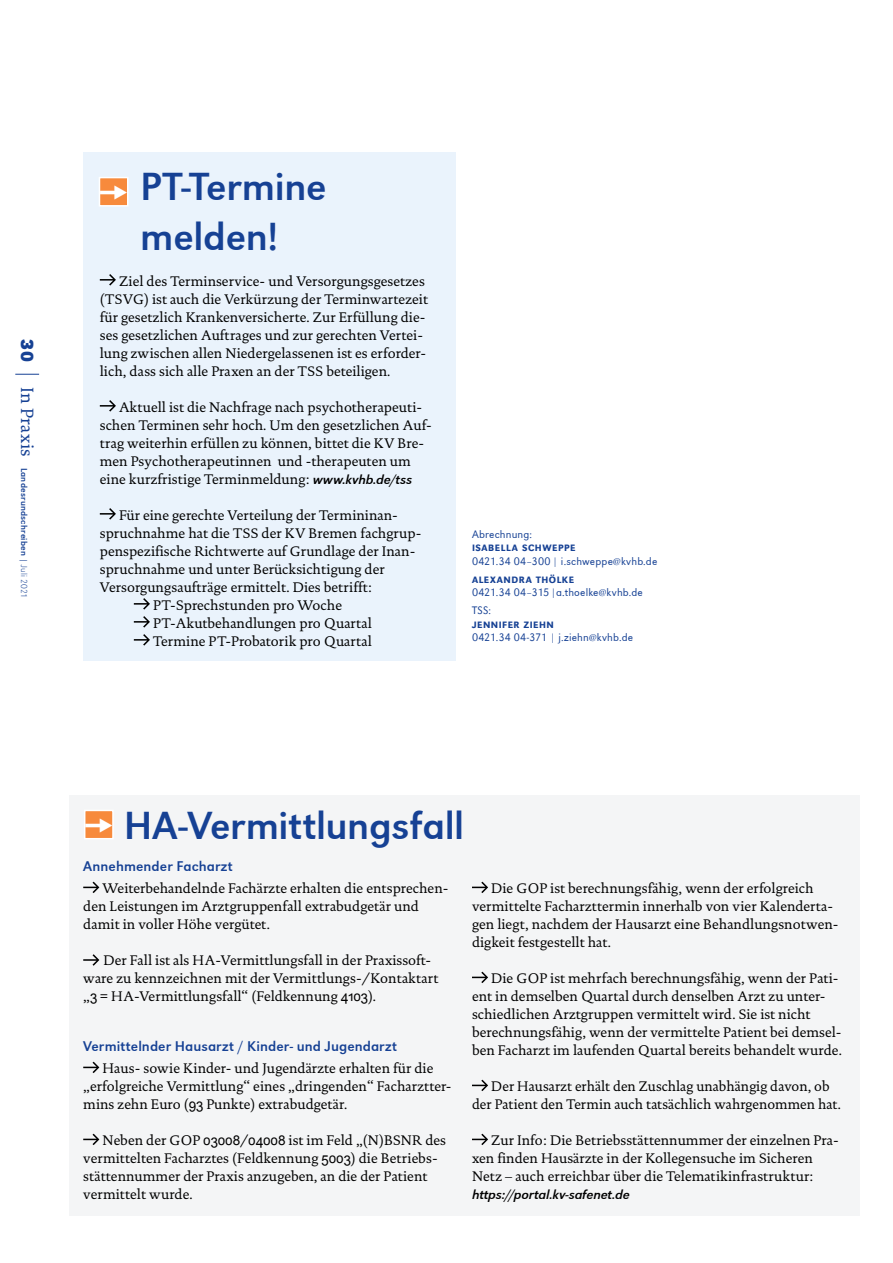
<style>
.page{position:relative;width:893px;height:1263px;background:#fff}
.page>*{position:absolute;margin:0;border:0;box-sizing:border-box;transform-origin:0 0}
.t1{font:40.5px/49.5px "URW Grotesk";letter-spacing:-.01em;color:#164194}
.t2{font:700 18px "URW Grotesk";color:#164194}
.t3{font:14.55px "URW Grotesk";letter-spacing:.005em;color:#164194}
.t4{font:14.1px/18px "DTL Documenta TOT";color:#000}
.t5{font:italic 13.65px "URW Grotesk";letter-spacing:-.01em;color:#000}
.t6{font:300 11.25px/18px "URW Grotesk";letter-spacing:.015em;color:#164194}
.t7{font:500 9.6px "URW Grotesk";letter-spacing:.055em;color:#164194}
.t8{font:9px "URW Grotesk";letter-spacing:.025em;color:#164194}
.s1{font-family:"DTL Documenta TOT";font-size:18px}
.s2{font-weight:300;font-stretch:expanded}
.s3{font-family:"URW Grotesk";font-style:italic;font-size:13.65px}
.s4{font-family:"Arial";font-size:13.5px}
</style>
<div class="page">
<div style="left:69px;top:795px;width:791px;height:421px;background:#f4f5f6"></div>
<div style="left:83px;top:153px;width:372px;height:508px;background:#eaf3fc"></div>
<svg style="left:15px;top:374px;width:24px;height:1px"></svg>
<svg style="left:83px;top:882px;width:16px;height:11px"></svg>
<svg style="left:83px;top:954px;width:16px;height:12px"></svg>
<svg style="left:83px;top:1062px;width:16px;height:11px"></svg>
<svg style="left:83px;top:1134px;width:16px;height:11px"></svg>
<svg style="left:472px;top:882px;width:16px;height:11px"></svg>
<svg style="left:472px;top:972px;width:16px;height:11px"></svg>
<svg style="left:472px;top:1080px;width:16px;height:11px"></svg>
<svg style="left:472px;top:1134px;width:16px;height:11px"></svg>
<div style="left:84px;top:810px;width:30px;height:29px;background:#f78a3c;border:2px solid #fff"></div>
<svg style="left:100px;top:274px;width:16px;height:12px"></svg>
<svg style="left:100px;top:400px;width:16px;height:12px"></svg>
<svg style="left:100px;top:508px;width:16px;height:12px"></svg>
<svg style="left:134px;top:598px;width:16px;height:12px"></svg>
<svg style="left:134px;top:616px;width:16px;height:12px"></svg>
<svg style="left:134px;top:634px;width:16px;height:12px"></svg>
<div style="left:99px;top:177px;width:29px;height:30px;background:#f78a3c;border:2px solid #fff"></div>
<svg style="left:85px;top:817px;width:27px;height:15px"></svg>
<svg style="left:100px;top:185px;width:27px;height:14px"></svg>
<p class="t2" style="left:38px;top:339px;width:24px;rotate:90deg">30</p>
<p class="t8" style="left:29px;top:387px;width:212px;rotate:90deg"><span class="s1">In Praxis</span> Landesrundschreiben | <span class="s2">Juli 2021</span></p>
<h1 class="t1" style="left:140px;top:162px;width:188px">PT-Termine melden!</h1>
<p class="t4" style="left:100px;top:272px;width:330px;text-indent:19px">Ziel des Terminservice- und Versorgungsgesetzes (TSVG) ist auch die Verkürzung der Terminwartezeit für gesetzlich Krankenversicherte. Zur Erfüllung die&shy;ses gesetzlichen Auftrages und zur gerechten Vertei&shy;lung zwischen allen Niedergelassenen ist es erforder&shy;lich, dass sich alle Praxen an der TSS beteiligen.</p>
<p class="t4" style="left:100px;top:398px;width:334px;text-indent:19px">Aktuell ist die Nachfrage nach psychotherapeuti&shy;schen Terminen sehr hoch. Um den gesetzlichen Auf&shy;trag weiterhin erfüllen zu können, bittet die KV Bre&shy;men Psychotherapeutinnen und -therapeuten um eine kurzfristige Terminmeldung: <span class="s3">www.kvhb.de/tss</span></p>
<p class="t4" style="left:119px;top:506px;width:280px">Für eine gerechte Verteilung der Termininan-</p>
<p class="t4" style="left:100px;top:524px;width:323px">spruchnahme hat die TSS der KV Bremen fachgrup-</p>
<p class="t4" style="left:100px;top:542px;width:317px">penspezifische Richtwerte auf Grundlage der Inan-</p>
<p class="t4" style="left:100px;top:560px;width:286px">spruchnahme und unter Berücksichtigung der</p>
<p class="t4" style="left:100px;top:578px;width:274px">Versorgungsaufträge ermittelt. Dies betrifft:</p>
<p class="t4" style="left:153px;top:596px;width:190px">PT-Sprechstunden pro Woche</p>
<p class="t4" style="left:153px;top:614px;width:220px">PT-Akutbehandlungen pro Quartal</p>
<p class="t4" style="left:153px;top:632px;width:220px">Termine PT-Probatorik pro Quartal</p>
<p class="t6" style="left:472px;top:525px;width:62px">Abrechnung:</p>
<p class="t7" style="left:472px;top:542px;width:105px">ISABELLA SCHWEPPE</p>
<p class="t6" style="left:472px;top:552px;width:187px">0421.34 04–300| i.schweppe@kvhb.de</p>
<p class="t7" style="left:472px;top:574px;width:104px">ALEXANDRA THÖLKE</p>
<p class="t6" style="left:472px;top:583px;width:172px">0421.34 04–315|a.thoelke@kvhb.de<br>TSS:</p>
<p class="t7" style="left:472px;top:619px;width:83px">JENNIFER ZIEHN</p>
<p class="t6" style="left:472px;top:628px;width:163px">0421.34 04-371 | j.ziehn@kvhb.de</p>
<h1 class="t1" style="left:124px;top:801px;width:342px">HA-Vermittlungsfall</h1>
<p class="t3" style="left:83px;top:857px;width:151px">Annehmender Facharzt</p>
<p class="t4" style="left:83px;top:879px;width:367px;text-indent:19px">Weiterbehandelnde Fachärzte erhalten die entsprechen&shy;den Leistungen im Arztgruppenfall extrabudgetär und damit in voller Höhe vergütet.</p>
<p class="t4" style="left:83px;top:951px;width:357px;text-indent:20px">Der Fall ist als HA-Vermittlungsfall in der Praxissoft&shy;ware zu kennzeichnen mit der Vermittlungs-/Kontaktart „<span class="s4">3</span> = HA-Vermittlungsfall“ (Feldkennung <span class="s4">4103</span>).</p>
<p class="t3" style="left:83px;top:1037px;width:315px">Vermittelnder Hausarzt / Kinder- und Jugendarzt</p>
<p class="t4" style="left:83px;top:1059px;width:370px;text-indent:19px">Haus- sowie Kinder- und Jugendärzte erhalten für die „erfolgreiche Vermittlung“ eines „dringenden“ Facharztter&shy;mins zehn Euro (<span class="s4">93</span> Punkte) extrabudgetär.</p>
<p class="t4" style="left:83px;top:1131px;width:364px;text-indent:19px">Neben der GOP <span class="s4">03008</span>/<span class="s4">04008</span> ist im Feld „(N)BSNR des vermittelten Facharztes (Feldkennung <span class="s4">5003</span>) die Betriebs&shy;stättennummer der Praxis anzugeben, an die der Patient vermittelt wurde.</p>
<p class="t4" style="left:472px;top:879px;width:368px;text-indent:19px">Die GOP ist berechnungsfähig, wenn der erfolgreich vermittelte Facharzttermin innerhalb von vier Kalenderta&shy;gen liegt, nachdem der Hausarzt eine Behandlungsnotwen&shy;digkeit festgestellt hat.</p>
<p class="t4" style="left:472px;top:969px;width:371px;text-indent:19px">Die GOP ist mehrfach berechnungsfähig, wenn der Pati&shy;ent in demselben Quartal durch denselben Arzt zu unter&shy;schiedlichen Arztgruppen vermittelt wird. Sie ist nicht berechnungsfähig, wenn der vermittelte Patient bei demsel&shy;ben Facharzt im laufenden Quartal bereits behandelt wurde.</p>
<p class="t4" style="left:472px;top:1077px;width:371px;text-align:center">Der Hausarzt erhält den Zuschlag unabhängig davon, ob<br>der Patient den Termin auch tatsächlich wahrgenommen hat.</p>
<p class="t4" style="left:472px;top:1131px;width:368px;text-indent:19px">Zur Info: Die Betriebsstättennummer der einzelnen Pra&shy;xen finden Hausärzte in der Kollegensuche im Sicheren<br>Netz – auch erreichbar über die Telematikinfrastruktur:</p>
<p class="t5" style="left:472px;top:1187px;width:159px">https://portal.kv-safenet.de</p>
</div>
